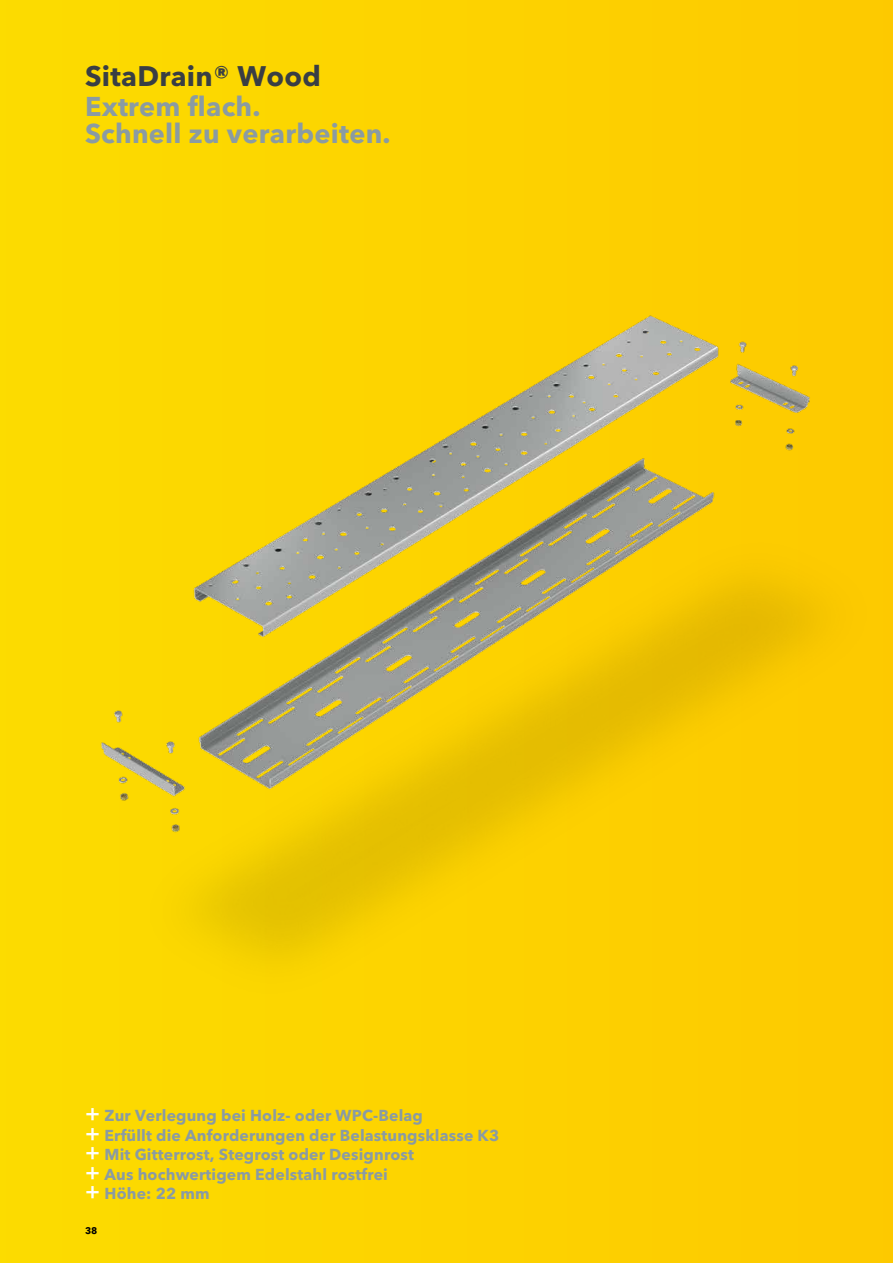
<style>
.page{position:relative;width:893px;height:1263px;background:#fdd400}
.page>*{position:absolute;margin:0;border:0;box-sizing:border-box;transform-origin:0 0}
.t1{font:700 28.05px "Avenir Next W1 G";letter-spacing:.01em;color:#393e44}
.t2{font:700 27px/27px "Avenir Next W1 G";letter-spacing:.01em;color:#8a9ba3}
.t3{font:700 15.75px/19.5px "Avenir Next W1 G";letter-spacing:.01em;color:#8a9ba3}
.t4{font:700 9.6px "Avenir Next W1 G";color:#000}
.s1{font-weight:600;font-size:22.5px;color:#fff}
</style>
<div class="page">
<img style="left:101px;top:315px;width:766px;height:642px">
<h1 class="t1" style="left:85px;top:59px;width:237px">SitaDrain® Wood</h1>
<h2 class="t2" style="left:85px;top:93px;width:307px">Extrem flach.<br>Schnell zu verarbeiten.</h2>
<p class="t3" style="left:85px;top:1106px;width:416px"><span class="s1">+</span> Zur Verlegung bei Holz- oder WPC-Belag<br><span class="s1">+</span> Erfüllt die Anforderungen der Belastungsklasse K3 <span class="s1">+</span> Mit Gitterrost, Stegrost oder Designrost<br><span class="s1">+</span> Aus hochwertigem Edelstahl rostfrei<br><span class="s1">+</span> Höhe: 22 mm</p>
<p class="t4" style="left:85px;top:1225px;width:14px">38</p>
</div>
